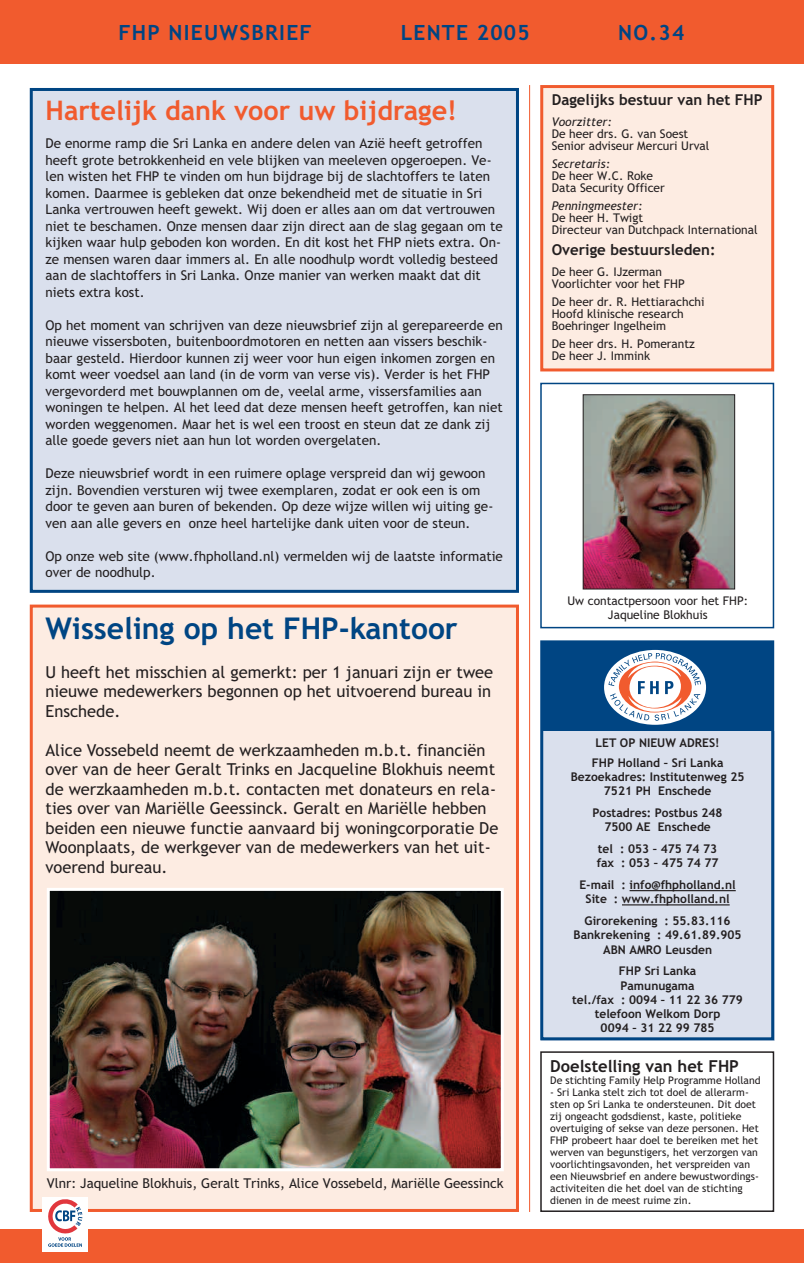
<style>
.page{position:relative;width:804px;height:1263px;background:#fff}
.page>*{position:absolute;margin:0;border:0;box-sizing:border-box;transform-origin:0 0}
.t1{font:700 30px "Trebuchet MS";color:#004583}
.t2{font:700 27px "Trebuchet MS";color:#f15b2e}
.t3{font:700 21px "Trebuchet MS";letter-spacing:.06em;color:#004583}
.t4{font:16.5px/19.5px "Trebuchet MS";color:#231f20}
.t5{font:700 16.5px "Trebuchet MS";color:#231f20}
.t6{font:700 15px "Trebuchet MS";color:#231f20}
.t7{font:13.5px/16.5px "Trebuchet MS";color:#231f20}
.t8{font:700 12px/14.2px "Trebuchet MS";color:#231f20;text-align:center}
.t9{font:12px/12px "Trebuchet MS";color:#231f20}
.t10{font:italic 12px "Trebuchet MS";color:#231f20}
.t11{font:10.5px/12px "Trebuchet MS";color:#231f20}
</style>
<div class="page">
<div style="left:541px;top:731px;width:233px;height:310px;background:#dae0ed"></div>
<hr style="left:629px;top:890px;width:106px;height:1px;background:#231f20">
<hr style="left:622px;top:904px;width:107px;height:1px;background:#231f20">
<div style="left:540px;top:640px;width:234px;height:400px;border:3px solid #004583"></div>
<div style="left:540px;top:383px;width:234px;height:245px;border:2px solid #004583"></div>
<div style="left:542px;top:641px;width:232px;height:89px;background:#004583"></div>
<div style="left:0;top:1229px;width:804px;height:34px;background:#f15b2e"></div>
<div style="left:0;top:0;width:804px;height:64px;background:#f15b2e"></div>
<div style="left:604px;top:650px;width:102px;height:75px;background:#fff;border-radius:50%"></div>
<svg style="left:608px;top:653px;width:93px;height:68px"></svg>
<hr style="left:529px;top:85px;width:1px;height:1127px;background:#f15b2e">
<img style="left:585px;top:396px;width:148px;height:191px">
<div style="left:583px;top:394px;width:152px;height:195px;border:1px solid #231f20"></div>
<div style="left:542px;top:87px;width:230px;height:283px;background:#fdece2"></div>
<div style="left:540px;top:85px;width:234px;height:286px;border:3px solid #f15b2e"></div>
<div style="left:540px;top:1051px;width:234px;height:161px;border:2px solid #231f20"></div>
<div style="left:31px;top:606px;width:486px;height:604px;background:#fdece2"></div>
<div style="left:30px;top:605px;width:489px;height:607px;border:3px solid #f15b2e"></div>
<div style="left:43px;top:1197px;width:45px;height:54px;background:#fff"></div>
<svg style="left:48px;top:1199px;width:34px;height:48px"></svg>
<img style="left:51px;top:892px;width:449px;height:275px">
<div style="left:47px;top:888px;width:457px;height:283px;border:3px solid #fff"></div>
<div style="left:31px;top:89px;width:486px;height:502px;background:#dae0ed"></div>
<div style="left:30px;top:88px;width:489px;height:505px;border:3px solid #004583"></div>
<h3 class="t3" style="left:118px;top:20px;width:195px">FHP NIEUWSBRIEF</h3>
<h3 class="t3" style="left:400px;top:20px;width:131px">LENTE 2005</h3>
<h3 class="t3" style="left:618px;top:20px;width:68px">NO.34</h3>
<h2 class="t2" style="left:46px;top:95px;width:413px">Hartelijk dank voor uw bijdrage!</h2>
<p class="t7" style="left:46px;top:135px;width:459px">De enorme ramp die Sri Lanka en andere delen van Azië heeft getroffen heeft grote betrokkenheid en vele blijken van meeleven opgeroepen. Ve&shy;len wisten het FHP te vinden om hun bijdrage bij de slachtoffers te laten komen. Daarmee is gebleken dat onze bekendheid met de situatie in Sri Lanka vertrouwen heeft gewekt. Wij doen er alles aan om dat vertrouwen niet te beschamen. Onze mensen daar zijn direct aan de slag gegaan om te kijken waar hulp geboden kon worden. En dit kost het FHP niets extra. On&shy;ze mensen waren daar immers al. En alle noodhulp wordt volledig besteed aan de slachtoffers in Sri Lanka. Onze manier van werken maakt dat dit niets extra kost.</p>
<p class="t7" style="left:46px;top:317px;width:459px">Op het moment van schrijven van deze nieuwsbrief zijn al gerepareerde en nieuwe vissersboten, buitenboordmotoren en netten aan vissers beschik&shy;baar gesteld. Hierdoor kunnen zij weer voor hun eigen inkomen zorgen en komt weer voedsel aan land (in de vorm van verse vis). Verder is het FHP vergevorderd met bouwplannen om de, veelal arme, vissersfamilies aan woningen te helpen. Al het leed dat deze mensen heeft getroffen, kan niet worden weggenomen. Maar het is wel een troost en steun dat ze dank zij alle goede gevers niet aan hun lot worden overgelaten.</p>
<p class="t7" style="left:46px;top:465px;width:449px">Deze nieuwsbrief wordt in een ruimere oplage verspreid dan wij gewoon zijn. Bovendien versturen wij twee exemplaren, zodat er ook een is om door te geven aan buren of bekenden. Op deze wijze willen wij uiting ge&shy;ven aan alle gevers en onze heel hartelijke dank uiten voor de steun.</p>
<p class="t7" style="left:46px;top:548px;width:459px">Op onze web site (www.fhpholland.nl) vermelden wij de laatste informatie over de noodhulp.</p>
<h1 class="t1" style="left:46px;top:611px;width:414px">Wisseling op het FHP-kantoor</h1>
<p class="t4" style="left:46px;top:662px;width:449px">U heeft het misschien al gemerkt: per 1 januari zijn er twee nieuwe medewerkers begonnen op het uitvoerend bureau in<br>Enschede.</p>
<p class="t4" style="left:46px;top:740px;width:454px">Alice Vossebeld neemt de werkzaamheden m.b.t. financiën over van de heer Geralt Trinks en Jacqueline Blokhuis neemt de werzkaamheden m.b.t. contacten met donateurs en rela&shy;ties over van Mariëlle Geessinck. Geralt en Mariëlle hebben beiden een nieuwe functie aanvaard bij woningcorporatie De Woonplaats, de werkgever van de medewerkers van het uit&shy;voerend bureau.</p>
<p class="t7" style="left:47px;top:1175px;width:458px">Vlnr: Jaqueline Blokhuis, Geralt Trinks, Alice Vossebeld, Mariëlle Geessinck</p>
<p class="t6" style="left:552px;top:91px;width:212px">Dagelijks bestuur van het FHP</p>
<p class="t10" style="left:552px;top:115px;width:62px">Voorzitter:</p>
<p class="t9" style="left:552px;top:128px;width:159px">De heer drs. G. van Soest<br>Senior adviseur Mercuri Urval</p>
<p class="t10" style="left:552px;top:157px;width:60px">Secretaris:</p>
<p class="t9" style="left:552px;top:170px;width:115px">De heer W.C. Roke<br>Data Security Officer</p>
<p class="t10" style="left:552px;top:199px;width:92px">Penningmeester:</p>
<p class="t9" style="left:552px;top:212px;width:207px">De heer H. Twigt<br>Directeur van Dutchpack International</p>
<p class="t6" style="left:552px;top:241px;width:165px">Overige bestuursleden:</p>
<p class="t9" style="left:552px;top:266px;width:134px">De heer G. IJzerman<br>Voorlichter voor het FHP</p>
<p class="t9" style="left:552px;top:296px;width:154px">De heer dr. R. Hettiarachchi<br>Hoofd klinische research<br>Boehringer Ingelheim</p>
<p class="t9" style="left:552px;top:338px;width:145px">De heer drs. H. Pomerantz<br>De heer J. Immink</p>
<p class="t9" style="left:567px;top:593px;width:182px;line-height:14.2px;text-align:center">Uw contactpersoon voor het FHP:<br>Jaqueline Blokhuis</p>
<p class="t8" style="left:592px;top:732px;width:133px;line-height:20.2px">LET OP NIEUW ADRES!<br>FHP Holland – Sri Lanka</p>
<p class="t8" style="left:570px;top:770px;width:175px">Bezoekadres: Institutenweg 25<br>7521 PH Enschede</p>
<p class="t8" style="left:592px;top:806px;width:132px">Postadres: Postbus 248<br>7500 AE Enschede</p>
<p class="t8" style="left:596px;top:842px;width:123px;text-align:left">tel : 053 – 475 74 73 fax : 053 – 475 74 77</p>
<p class="t8" style="left:579px;top:878px;width:158px">E-mail : info@fhpholland.nl<br>Site : www.fhpholland.nl</p>
<p class="t8" style="left:573px;top:914px;width:170px">Girorekening : 55.83.116<br>Bankrekening : 49.61.89.905<br>ABN AMRO Leusden</p>
<p class="t8" style="left:572px;top:964px;width:172px">FHP Sri Lanka<br>Pamunugama<br>tel./fax : 0094 – 11 22 36 779 telefoon Welkom Dorp<br>0094 – 31 22 99 785</p>
<p class="t5" style="left:550px;top:1057px;width:190px">Doelstelling van het FHP</p>
<p class="t11" style="left:550px;top:1074px;width:212px">De stichting Family Help Programme Holland</p>
<p class="t11" style="left:550px;top:1086px;width:210px">- Sri Lanka stelt zich tot doel de allerarm&shy;sten op Sri Lanka te ondersteunen. Dit doet zij ongeacht godsdienst, kaste, politieke overtuiging of sekse van deze personen. Het FHP probeert haar doel te bereiken met het werven van begunstigers, het verzorgen van voorlichtingsavonden, het verspreiden van een Nieuwsbrief en andere bewustwordings&shy;activiteiten die het doel van de stichting dienen in de meest ruime zin.</p>
</div>
